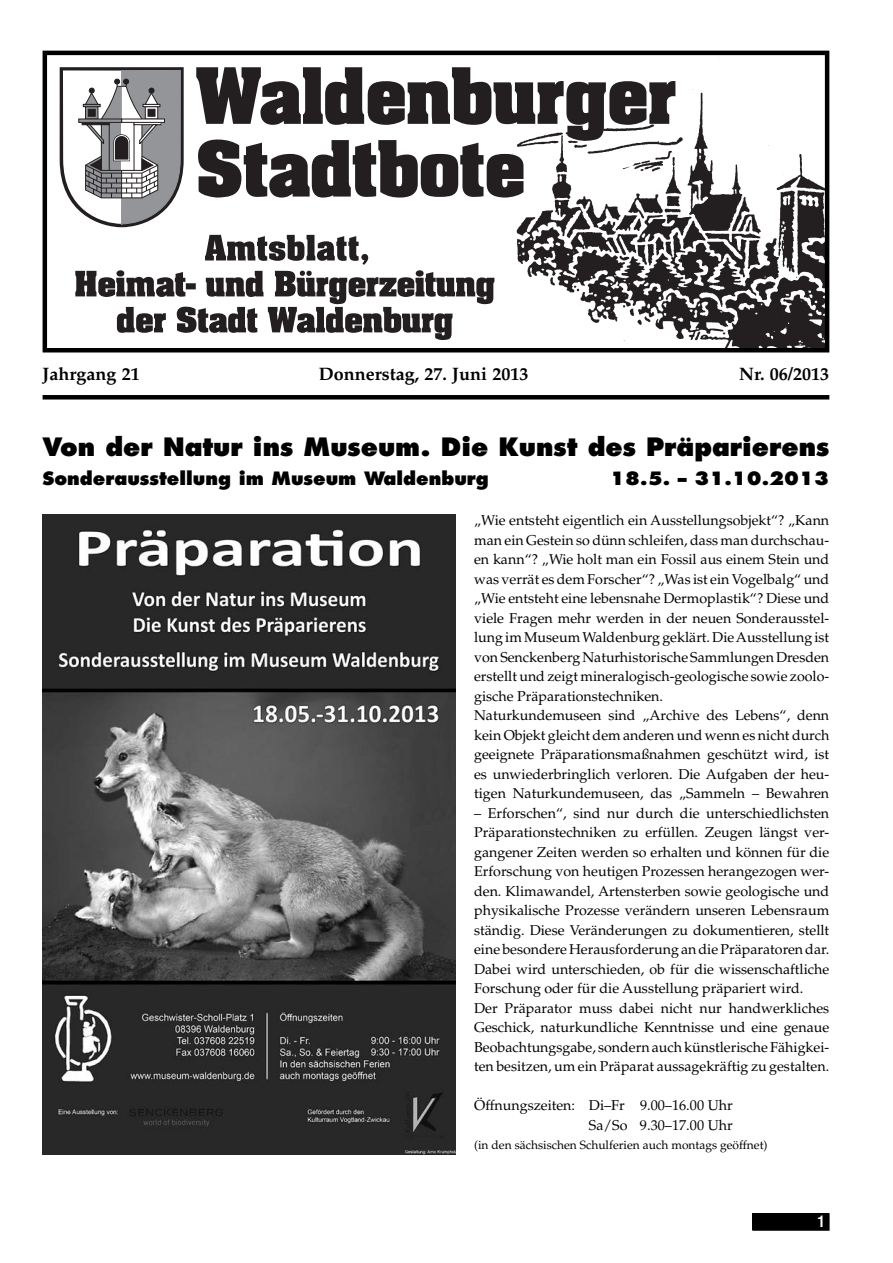
<style>
.page{position:relative;width:893px;height:1263px;background:#fff}
.page>*{position:absolute;margin:0;border:0;box-sizing:border-box;transform-origin:0 0}
.t1{font:800 24.75px "Futura LT";color:#000}
.t2{font:800 18px "Futura LT";color:#000}
.t3{font:700 18px "Palatino";color:#000}
.t4{font:700 condensed 15px "Swiss 721 BT";color:#fff}
.t5{font:14.25px/19.5px "Palatino";color:#000}
.t6{font:12px "Palatino";color:#000}
</style>
<div class="page">
<div style="left:753px;top:1214px;width:76px;height:16px;background:#000"></div>
<div style="left:753px;top:1213px;width:76px;height:17px;border:1px solid #000"></div>
<div style="left:43px;top:395px;width:786px;height:5px;background:#000"></div>
<svg style="left:196px;top:67px;width:313px;height:131px;fill:#231f20"></svg>
<img style="left:509px;top:81px;width:315px;height:267px">
<svg style="left:60px;top:67px;width:124px;height:160px"></svg>
<svg style="left:75px;top:235px;width:419px;height:105px"></svg>
<div style="left:43px;top:51px;width:786px;height:302px;border:4px solid #000"></div>
<img style="left:42px;top:514px;width:414px;height:640px">
<p class="t3" style="left:43px;top:367px;width:99px">Jahrgang 21</p>
<p class="t3" style="left:319px;top:367px;width:211px">Donnerstag, 27. Juni 2013</p>
<p class="t3" style="left:739px;top:367px;width:92px">Nr. 06/2013</p>
<h1 class="t1" style="left:42px;top:431px;width:788px">Von der Natur ins Museum. Die Kunst des Präparierens</h1>
<p class="t2" style="left:42px;top:467px;width:448px">Sonderausstellung im Museum Waldenburg</p>
<p class="t2" style="left:610px;top:467px;width:220px">18.5. – 31.10.2013</p>
<p class="t5" style="left:474px;top:512px;width:357px">„Wie entsteht eigentlich ein Ausstellungsobjekt“? „Kann man ein Gestein so dünn schleifen, dass man durchschau&shy;en kann“? „Wie holt man ein Fossil aus einem Stein und was verrät es dem Forscher“? „Was ist ein Vogelbalg“ und „Wie entsteht eine lebensnahe Dermoplastik“? Diese und viele Fragen mehr werden in der neuen Sonderausstel&shy;lung im Museum Waldenburg geklärt. Die Ausstellung ist von Senckenberg Naturhistorische Sammlungen Dresden erstellt und zeigt mineralogisch-geologische sowie zoolo&shy;gische Präparationstechniken.<br>Naturkundemuseen sind „Archive des Lebens“, denn kein Objekt gleicht dem anderen und wenn es nicht durch geeignete Präparationsmaßnahmen geschützt wird, ist es unwiederbringlich verloren. Die Aufgaben der heu&shy;tigen Naturkundemuseen, das „Sammeln – Bewahren</p>
<p class="t5" style="left:474px;top:805px;width:357px">– Erforschen“, sind nur durch die unterschiedlichsten Präparationstechniken zu erfüllen. Zeugen längst ver&shy;gangener Zeiten werden so erhalten und können für die Erforschung von heutigen Prozessen herangezogen wer&shy;den. Klimawandel, Artensterben sowie geologische und physikalische Prozesse verändern unseren Lebensraum ständig. Diese Veränderungen zu dokumentieren, stellt eine besondere Herausforderung an die Präparatoren dar.<br>Dabei wird unterschieden, ob für die wissenschaftliche Forschung oder für die Ausstellung präpariert wird.<br>Der Präparator muss dabei nicht nur handwerkliches Geschick, naturkundliche Kenntnisse und eine genaue Beobachtungsgabe, sondern auch künstlerische Fähigkei&shy;ten besitzen, um ein Präparat aussagekräftig zu gestalten.</p>
<p class="t5" style="left:474px;top:1097px;width:260px;text-align:right">Öffnungszeiten: Di–Fr 9.00–16.00 Uhr<br>Sa/So 9.30–17.00 Uhr</p>
<p class="t6" style="left:474px;top:1140px;width:295px">(in den sächsischen Schulferien auch montags geöffnet)</p>
<p class="t4" style="left:817px;top:1212px;width:9px">1</p>
</div>
